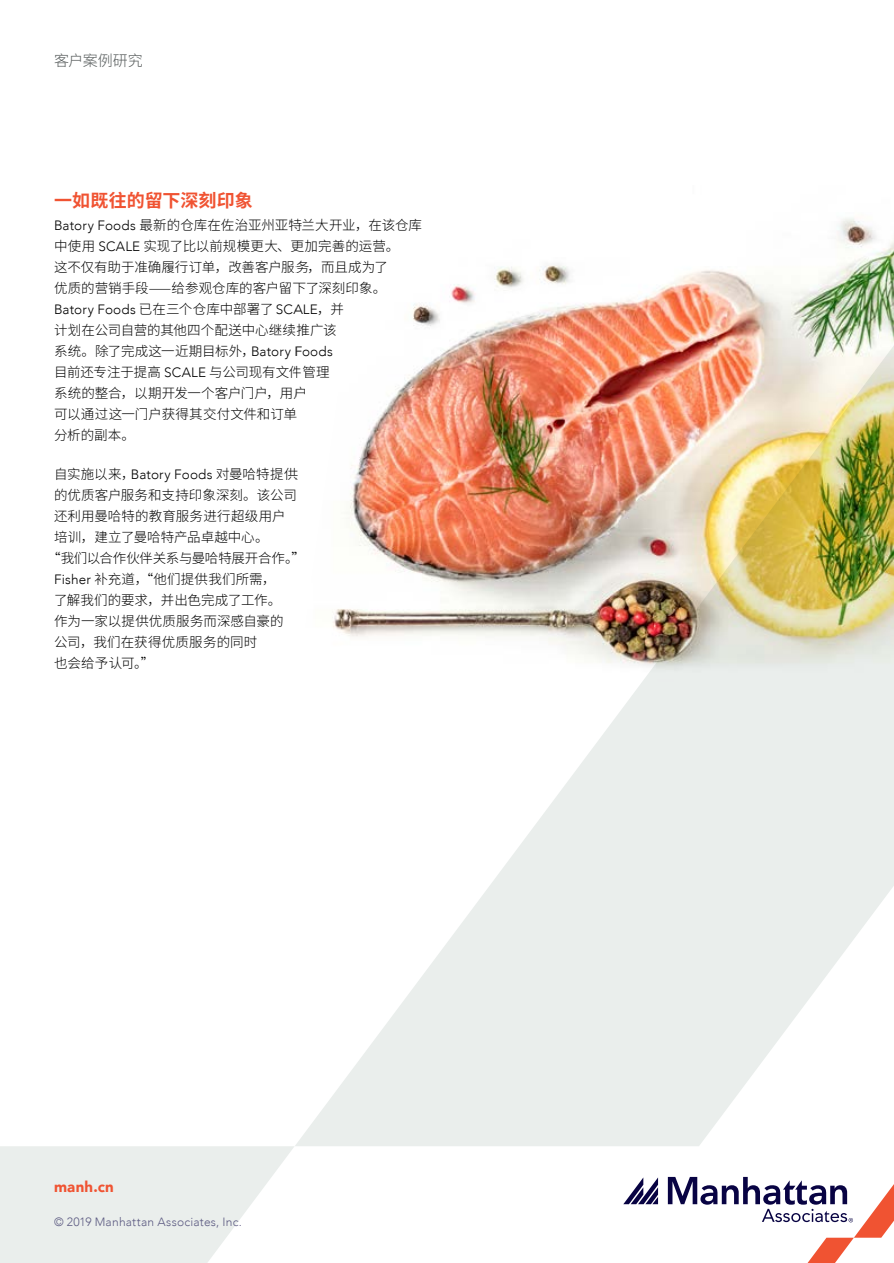
<style>
.page{position:relative;width:894px;height:1263px;background:#fff}
.page>*{position:absolute;margin:0;border:0;box-sizing:border-box;transform-origin:0 0}
.t1{font:700 18px "Source Han Sans SC";letter-spacing:.005em;color:#f05332}
.t2{font:900 15px "Avenir";letter-spacing:.02em;color:#f05332}
.t3{font:300 15px "Source Han Sans SC";letter-spacing:-.015em;color:#545959}
.t4{font:300 13.5px/21px "Source Han Sans SC";color:#000}
.t5{font:300 13.5px "Avenir";letter-spacing:.015em;color:#000}
.t6{font:300 13.5px "Source Han Sans SC";letter-spacing:-.02em;color:#000}
.t7{font:300 12px "Avenir";letter-spacing:.02em;color:#080343}
.s1{font-family:"Avenir"}
.s2{font-family:"Source Han Sans SC"}
</style>
<div class="page">
<svg style="left:0;top:695px;width:893px;height:568px"></svg>
<svg style="left:623px;top:1177px;width:34px;height:27px"></svg>
<svg style="left:667px;top:1176px;width:226px;height:87px"></svg>
<img style="left:332px;top:218px;width:561px;height:477px">
<p class="t3" style="left:54px;top:52px;width:90px">客户案例研究</p>
<h1 class="t1" style="left:54px;top:190px;width:200px">一如既往的留下深刻印象</h1>
<p class="t4" style="left:54px;top:215px;width:369px"><span class="s1">Batory Foods</span> 最新的仓库在佐治亚州亚特兰大开业，在该仓库中使用 <span class="s1">SCALE</span> 实现了比以前规模更大、更加完善的运营。<br>这不仅有助于准确履行订单，改善客户服务，而且成为了<br>优质的营销手段——给参观仓库的客户留下了深刻印象。</p>
<p class="t5" style="left:54px;top:301px;width:291px">Batory Foods <span class="s2">已在三个仓库中部署了</span> SCALE<span class="s2">，并</span></p>
<p class="t4" style="left:54px;top:320px;width:284px">计划在公司自营的其他四个配送中心继续推广该系统。除了完成这一近期目标外，<span class="s1">Batory Foods</span>目前还专注于提高 <span class="s1">SCALE</span> 与公司现有文件管理系统的整合，以期开发一个客户门户，用户<br>可以通过这一门户获得其交付文件和订单<br>分析的副本。</p>
<p class="t4" style="left:54px;top:464px;width:245px">自实施以来，<span class="s1">Batory Foods</span> 对曼哈特提供</p>
<p class="t4" style="left:54px;top:485px;width:244px">的优质客户服务和支持印象深刻。该公司</p>
<p class="t4" style="left:54px;top:506px;width:233px">还利用曼哈特的教育服务进行超级用户</p>
<p class="t4" style="left:54px;top:527px;width:216px">培训，建立了曼哈特产品卓越中心。</p>
<p class="t6" style="left:47px;top:551px;width:259px">“我们以合作伙伴关系与曼哈特展开合作。”</p>
<p class="t4" style="left:54px;top:569px;width:223px"><span class="s1">Fisher</span> 补充道，“他们提供我们所需，</p>
<p class="t4" style="left:54px;top:590px;width:229px">了解我们的要求，并出色完成了工作。</p>
<p class="t4" style="left:54px;top:611px;width:231px">作为一家以提供优质服务而深感自豪的</p>
<p class="t4" style="left:54px;top:632px;width:205px">公司，我们在获得优质服务的同时</p>
<p class="t4" style="left:54px;top:653px;width:102px">也会给予认可。”</p>
<p class="t2" style="left:54px;top:1174px;width:61px">manh.cn</p>
<p class="t7" style="left:54px;top:1214px;width:189px">© 2019 Manhattan Associates, Inc.</p>
</div>
